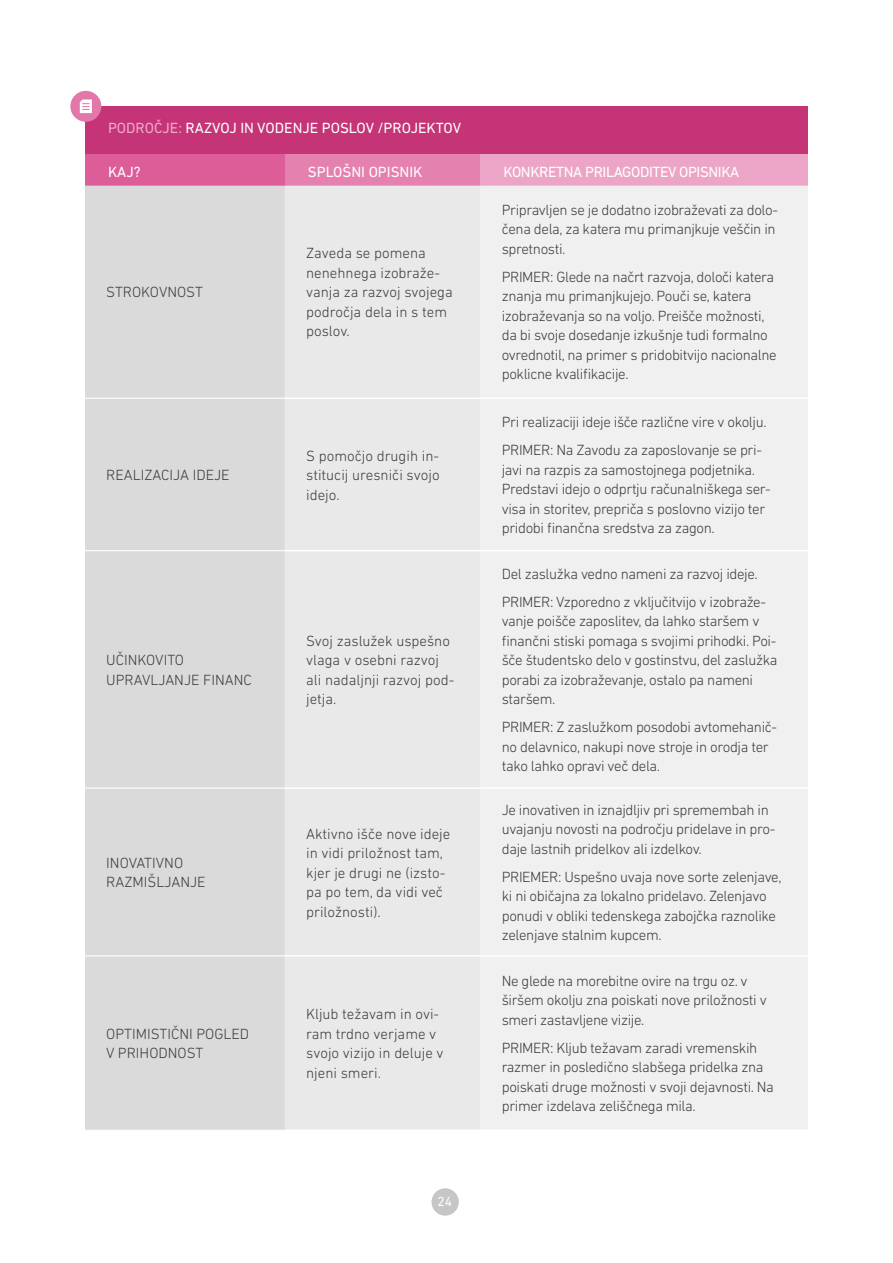
<style>
.page{position:relative;width:893px;height:1263px;background:#fff}
.page>*{position:absolute;margin:0;border:0;box-sizing:border-box;transform-origin:0 0}
.t1{font:300 15px/19.5px "DIN Next LT Pro";letter-spacing:-.025em;color:#3c3c3b}
.t2{font:300 15px/19.5px "DIN Next LT Pro";color:#3c3c3b}
.t3{font:15px "DIN Next LT Pro";color:#fff}
.t4{font:15px "DIN Next LT Pro";letter-spacing:-.025em;color:#fff}
.t5{font:13.5px "DIN Next LT Pro";color:#fff}
.s1{color:#edaac9}
</style>
<div class="page">
<div style="left:431px;top:1188px;width:28px;height:28px;background:#c6c6c6;border-radius:50%"></div>
<div style="left:85px;top:106px;width:723px;height:48px;background:#c43476"></div>
<div style="left:85px;top:154px;width:200px;height:32px;background:#dd5d98"></div>
<div style="left:285px;top:154px;width:195px;height:32px;background:#e481af"></div>
<div style="left:480px;top:154px;width:328px;height:32px;background:#eca5c6"></div>
<div style="left:85px;top:186px;width:200px;height:944px;background:#dadada"></div>
<div style="left:285px;top:186px;width:195px;height:943px;background:#e9e9e9"></div>
<div style="left:480px;top:186px;width:328px;height:943px;background:#f0f0f0"></div>
<hr style="left:85px;top:398px;width:200px;height:1px;background:#fff">
<hr style="left:85px;top:550px;width:200px;height:1px;background:#fff">
<hr style="left:85px;top:787px;width:200px;height:2px;background:#fff">
<hr style="left:85px;top:955px;width:200px;height:1px;background:#fff">
<hr style="left:285px;top:397px;width:195px;height:2px;background:#fff">
<hr style="left:480px;top:397px;width:328px;height:2px;background:#fff">
<hr style="left:285px;top:550px;width:195px;height:1px;background:#fff">
<hr style="left:480px;top:550px;width:328px;height:1px;background:#fff">
<hr style="left:285px;top:787px;width:195px;height:2px;background:#fff">
<hr style="left:480px;top:787px;width:328px;height:2px;background:#fff">
<hr style="left:285px;top:955px;width:195px;height:1px;background:#fff">
<hr style="left:480px;top:955px;width:328px;height:1px;background:#fff">
<div style="left:70px;top:91px;width:31px;height:31px;background:#e278aa;border-radius:50%"></div>
<svg style="left:80px;top:100px;width:12px;height:13px"></svg>
<p class="t3" style="left:108px;top:119px;width:355px"><span class="s1">PODROČJE:</span> RAZVOJ IN VODENJE POSLOV /PROJEKTOV</p>
<p class="t3" style="left:108px;top:163px;width:34px">KAJ?</p>
<p class="t3" style="left:308px;top:163px;width:116px">SPLOŠNI OPISNIK</p>
<p class="t4" style="left:503px;top:163px;width:237px">KONKRETNA PRILAGODITEV OPISNIKA</p>
<p class="t2" style="left:106px;top:282px;width:98px">STROKOVNOST</p>
<p class="t2" style="left:106px;top:465px;width:125px">REALIZACIJA IDEJE</p>
<p class="t2" style="left:106px;top:650px;width:147px">UČINKOVITO<br>UPRAVLJANJE FINANC</p>
<p class="t2" style="left:106px;top:853px;width:101px">INOVATIVNO<br>RAZMIŠLJANJE</p>
<p class="t2" style="left:106px;top:1024px;width:144px">OPTIMISTIČNI POGLED<br>V PRIHODNOST</p>
<p class="t2" style="left:306px;top:243px;width:148px">Zaveda se pomena nenehnega izobraže&shy;vanja za razvoj svojega področja dela in s tem poslov.</p>
<p class="t1" style="left:306px;top:446px;width:135px;text-align:justify">S pomočjo drugih in&shy;stitucij uresniči svojo idejo.</p>
<p class="t2" style="left:306px;top:631px;width:150px">Svoj zaslužek uspešno vlaga v osebni razvoj ali nadaljnji razvoj pod&shy;jetja.</p>
<p class="t2" style="left:306px;top:824px;width:146px">Aktivno išče nove ideje in vidi priložnost tam, kjer je drugi ne (izsto&shy;pa po tem, da vidi več priložnosti).</p>
<p class="t2" style="left:306px;top:1004px;width:139px">Kljub težavam in ovi&shy;ram trdno verjame v svojo vizijo in deluje v njeni smeri.</p>
<p class="t5" style="left:438px;top:1194px;width:16px">24</p>
<p class="t1" style="left:502px;top:200px;width:278px">Pripravljen se je dodatno izobraževati za dolo&shy;čena dela, za katera mu primanjkuje veščin in spretnosti.</p>
<p class="t1" style="left:502px;top:267px;width:276px">PRIMER: Glede na načrt razvoja, določi katera znanja mu primanjkujejo. Pouči se, katera izobraževanja so na voljo. Preišče možnosti, da bi svoje dosedanje izkušnje tudi formalno ovrednotil, na primer s pridobitvijo nacionalne poklicne kvalifikacije.</p>
<p class="t1" style="left:502px;top:408px;width:266px;line-height:28px">Pri realizaciji ideje išče različne vire v okolju.<br>PRIMER: Na Zavodu za zaposlovanje se pri-</p>
<p class="t1" style="left:502px;top:460px;width:271px">javi na razpis za samostojnega podjetnika.<br>Predstavi idejo o odprtju računalniškega ser&shy;visa in storitev, prepriča s poslovno vizijo ter pridobi finančna sredstva za zagon.</p>
<p class="t1" style="left:502px;top:559px;width:266px;line-height:28px">Del zaslužka vedno nameni za razvoj ideje.<br>PRIMER: Vzporedno z vključitvijo v izobraže-</p>
<p class="t1" style="left:502px;top:611px;width:277px">vanje poišče zaposlitev, da lahko staršem v finančni stiski pomaga s svojimi prihodki. Poi&shy;šče študentsko delo v gostinstvu, del zaslužka porabi za izobraževanje, ostalo pa nameni staršem.</p>
<p class="t1" style="left:502px;top:717px;width:277px">PRIMER: Z zaslužkom posodobi avtomehanič&shy;no delavnico, nakupi nove stroje in orodja ter tako lahko opravi več dela.</p>
<p class="t1" style="left:502px;top:800px;width:275px">Je inovativen in iznajdljiv pri spremembah in uvajanju novosti na področju pridelave in pro&shy;daje lastnih pridelkov ali izdelkov.</p>
<p class="t1" style="left:502px;top:867px;width:281px">PRIEMER: Uspešno uvaja nove sorte zelenjave, ki ni običajna za lokalno pridelavo. Zelenjavo ponudi v obliki tedenskega zabojčka raznolike zelenjave stalnim kupcem.</p>
<p class="t1" style="left:502px;top:971px;width:266px">Ne glede na morebitne ovire na trgu oz. v širšem okolju zna poiskati nove priložnosti v smeri zastavljene vizije.</p>
<p class="t1" style="left:502px;top:1038px;width:274px">PRIMER: Kljub težavam zaradi vremenskih razmer in posledično slabšega pridelka zna poiskati druge možnosti v svoji dejavnosti. Na primer izdelava zeliščnega mila.</p>
</div>
